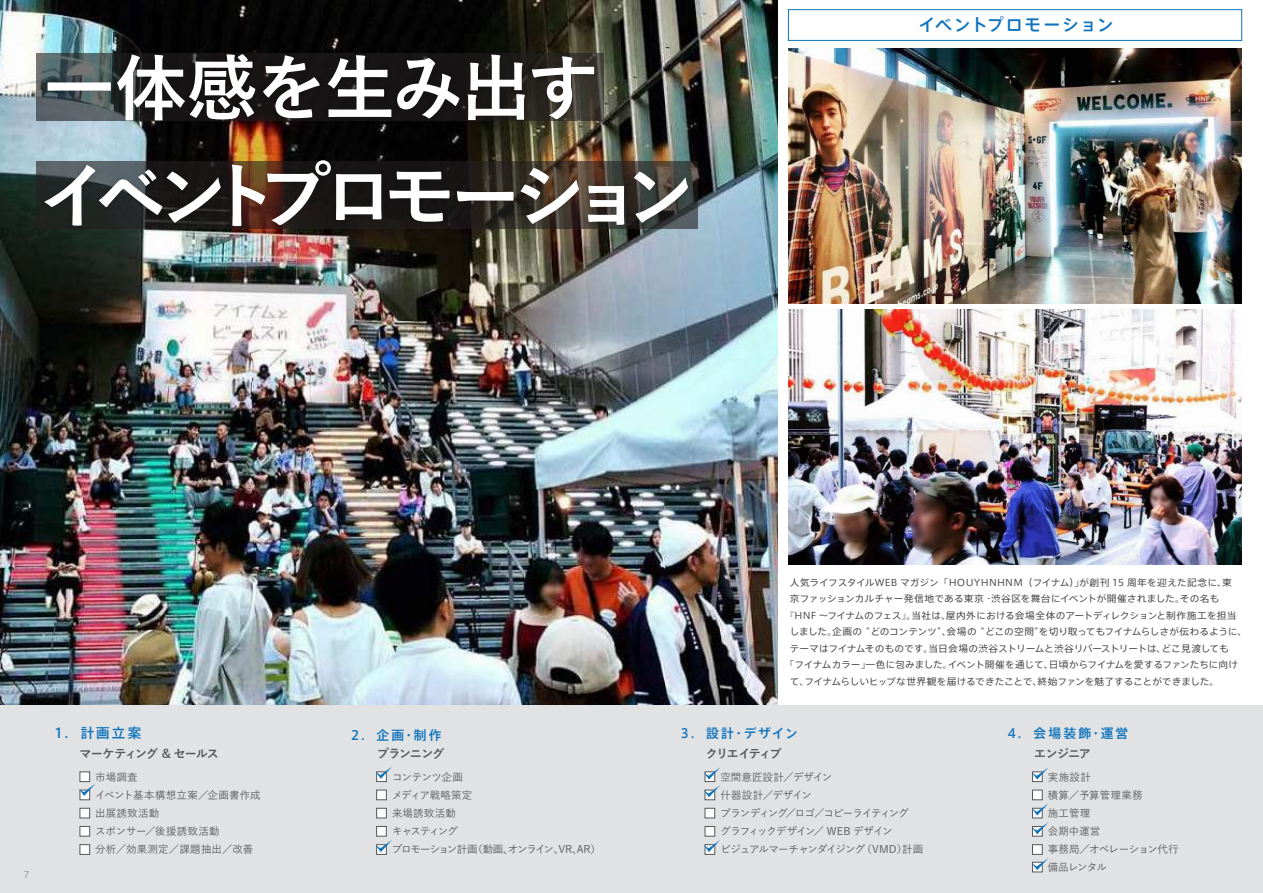
<style>
.page{position:relative;width:1263px;height:893px;background:#fff}
.page>*{position:absolute;margin:0;border:0;box-sizing:border-box;transform-origin:0 0}
.t1{font:700 72px/108px "Yu Gothic";letter-spacing:-.11em;color:#fff}
.t2{font:500 17.1px "Axis Std";letter-spacing:.06em;color:#1074bc}
.t3{font:500 13.5px "Axis Std";color:#1074bc}
.t4{font:500 12.75px "Axis Std";letter-spacing:.165em;color:#1074bc}
.t5{font:700 12px "Yu Gothic";letter-spacing:-.085em;color:#57585a}
.t6{font:700 12px "Yu Gothic";letter-spacing:-.12em;color:#57585a}
.t7{font:500 10.5px/18px "Yu Gothic";letter-spacing:-.08em;color:#57585a}
.t8{font:500 10.5px/18px "Yu Gothic";letter-spacing:.01em;color:#57585a}
.t9{font:500 10.5px/18px "Yu Gothic";letter-spacing:-.06em;color:#57585a}
.t10{font:500 10.5px/18px "Yu Gothic";letter-spacing:-.005em;color:#57585a}
.t11{font:9.3px "Axis Std";letter-spacing:-.01em;color:#4b4c4d;scale:1.05 1}
.t12{font:9.3px "Axis Std";letter-spacing:-.03em;color:#4b4c4d;scale:1.05 1}
.t13{font:9.3px "Axis Std";letter-spacing:.025em;color:#4b4c4d;scale:1.05 1}
.t14{font:9px "Axis Std";color:#939598}
</style>
<div class="page">
<img style="left:0;top:0;width:777px;height:705px">
<img style="left:788px;top:48px;width:454px;height:255px">
<img style="left:788px;top:310px;width:454px;height:255px">
<img style="left:29px;top:44px;width:674px;height:209px">
<div style="left:0;top:705px;width:1263px;height:188px;background:#e1e2e4"></div>
<div style="left:705px;top:790px;width:10px;height:10px;background:#fff;border:1px solid #57585a"></div>
<div style="left:705px;top:808px;width:10px;height:10px;background:#fff;border:1px solid #57585a"></div>
<div style="left:705px;top:826px;width:10px;height:10px;background:#fff;border:1px solid #57585a"></div>
<div style="left:705px;top:844px;width:10px;height:11px;background:#fff;border:1px solid #57585a"></div>
<div style="left:376px;top:772px;width:10px;height:10px;background:#fff;border:1px solid #57585a"></div>
<div style="left:376px;top:790px;width:10px;height:10px;background:#fff;border:1px solid #57585a"></div>
<div style="left:376px;top:808px;width:10px;height:10px;background:#fff;border:1px solid #57585a"></div>
<div style="left:376px;top:826px;width:10px;height:10px;background:#fff;border:1px solid #57585a"></div>
<div style="left:376px;top:844px;width:10px;height:11px;background:#fff;border:1px solid #57585a"></div>
<div style="left:80px;top:772px;width:10px;height:10px;background:#fff;border:1px solid #57585a"></div>
<div style="left:80px;top:790px;width:10px;height:10px;background:#fff;border:1px solid #57585a"></div>
<div style="left:80px;top:808px;width:10px;height:10px;background:#fff;border:1px solid #57585a"></div>
<div style="left:80px;top:826px;width:10px;height:10px;background:#fff;border:1px solid #57585a"></div>
<div style="left:80px;top:844px;width:10px;height:11px;background:#fff;border:1px solid #57585a"></div>
<svg style="left:1032px;top:780px;width:10px;height:2px"></svg>
<div style="left:1032px;top:790px;width:10px;height:10px;background:#fff;border:1px solid #57585a"></div>
<svg style="left:1032px;top:816px;width:10px;height:2px"></svg>
<svg style="left:1032px;top:834px;width:10px;height:2px"></svg>
<div style="left:1032px;top:844px;width:10px;height:11px;background:#fff;border:1px solid #57585a"></div>
<svg style="left:1032px;top:870px;width:10px;height:2px"></svg>
<div style="left:788px;top:9px;width:454px;height:32px;border:1px solid #1074bc"></div>
<svg style="left:79px;top:784px;width:16px;height:12px"></svg>
<svg style="left:376px;top:767px;width:16px;height:12px"></svg>
<svg style="left:376px;top:840px;width:16px;height:12px"></svg>
<svg style="left:704px;top:840px;width:16px;height:12px"></svg>
<svg style="left:704px;top:767px;width:16px;height:30px"></svg>
<svg style="left:1032px;top:767px;width:16px;height:13px"></svg>
<svg style="left:1032px;top:803px;width:16px;height:13px"></svg>
<svg style="left:1032px;top:822px;width:16px;height:12px"></svg>
<svg style="left:1032px;top:858px;width:16px;height:12px"></svg>
<h1 class="t1" style="left:37px;top:36px;width:660px">一体感を生み出す<br>イベントプロモーション</h1>
<h2 class="t2" style="left:918px;top:12px;width:197px">イベントプロモーション</h2>
<p class="t14" style="left:23px;top:867px;width:8px">7</p>
<p class="t13" style="left:790px;top:575px;width:423px">人気ライフスタイルWEB マガジン「HOUYHNHNM（フイナム）」が創刊 15 周年を迎えた記念に、東</p>
<p class="t11" style="left:790px;top:592px;width:411px">京ファッションカルチャー発信地である東京・渋谷区を舞台にイベントが開催されました。その名も</p>
<p class="t11" style="left:785px;top:608px;width:432px">『HNF ～フイナムのフェス』。当社は、屋内外における会場全体のアートディレクションと制作施工を担当</p>
<p class="t12" style="left:790px;top:625px;width:437px">しました。企画の“どのコンテンツ”、会場の“どこの空間”を切り取ってもフイナムらしさが伝わるように、</p>
<p class="t11" style="left:790px;top:641px;width:420px">テーマはフイナムそのものです。当日会場の渋谷ストリームと渋谷リバーストリートは、どこ見渡しても</p>
<p class="t11" style="left:785px;top:658px;width:433px">「フイナムカラー」一色に包みました。イベント開催を通じて、日頃からフイナムを愛するファンたちに向け</p>
<p class="t11" style="left:790px;top:674px;width:411px">て、フイナムらしいヒップな世界観を届けるできたことで、終始ファンを魅了することができました。</p>
<h3 class="t3" style="left:54px;top:723px;width:88px">1. 計画立案</h3>
<h3 class="t4" style="left:351px;top:725px;width:92px">2. 企画・制作</h3>
<h3 class="t4" style="left:680px;top:724px;width:119px">3. 設計・デザイン</h3>
<h3 class="t4" style="left:1007px;top:724px;width:122px">4. 会場装飾・運営</h3>
<p class="t5" style="left:1034px;top:747px;width:58px">エンジニア</p>
<p class="t10" style="left:1048px;top:767px;width:132px">実施設計<br>積算／予算管理業務<br>施工管理<br>会期中運営<br>事務局／オペレーション代行備品レンタル</p>
<p class="t5" style="left:80px;top:747px;width:141px">マーケティング &amp; セールス</p>
<p class="t5" style="left:377px;top:747px;width:69px">プランニング</p>
<p class="t6" style="left:706px;top:747px;width:78px">クリエイティブ</p>
<p class="t8" style="left:85px;top:767px;width:177px">　市場調査<br>　イベント基本構想立案／企画書作成　出展誘致活動<br>　スポンサー／後援誘致活動<br>　分析／効果測定／課題抽出／改善</p>
<p class="t9" style="left:392px;top:767px;width:211px">コンテンツ企画<br>メディア戦略策定<br>来場誘致活動<br>キャスティング<br>プロモーション計画（動画、オンライン、VR、AR）</p>
<p class="t7" style="left:720px;top:767px;width:204px">空間意匠設計／デザイン<br>什器設計／デザイン<br>ブランディング／ロゴ／コピーライティング<br>グラフィックデザイン／ WEB デザイン<br>ビジュアルマーチャンダイジング（VMD）計画</p>
</div>
